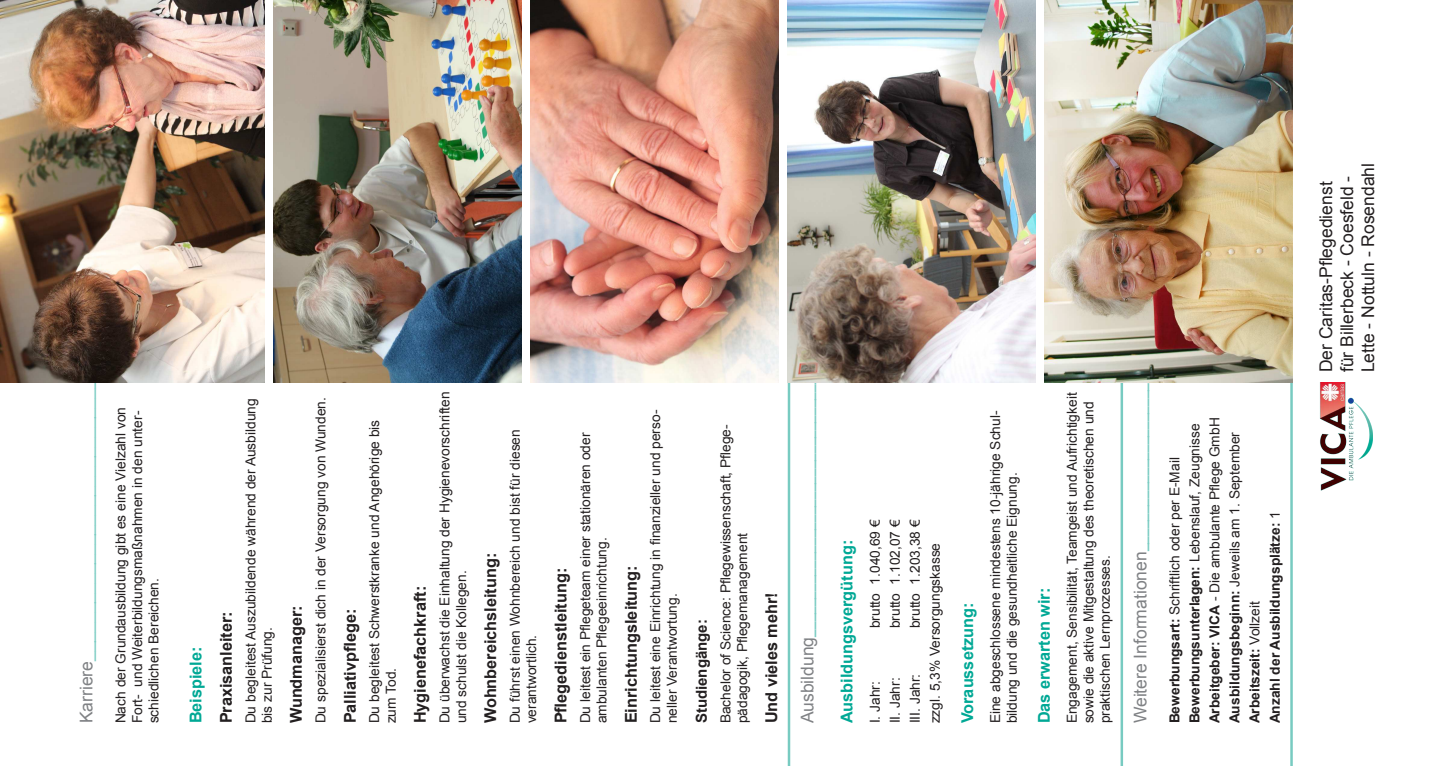
<style>
.page{position:relative;width:1439px;height:766px;background:#fff}
.page>*{position:absolute;margin:0;border:0;box-sizing:border-box;transform-origin:0 0}
.t1{font:17.5px/21px "Arial";color:#231f20}
.t2{font:17.5px "Arial";color:#78cbc1}
.t3{font:700 16.25px "Arial";color:#231f20}
.t4{font:700 16.25px "Arial";color:#00a895}
.t5{font:700 15px "Arial";color:#231f20}
.t6{font:13.75px/16.5px "Arial";color:#231f20}
.t7{font:700 13.75px/20px "Arial";color:#231f20}
.t8{font:700 13.75px "Arial";color:#78cbc1}
.s1{color:#808285}
.s2{font-weight:400;font-size:17.5px;color:#808285}
.s3{font-weight:400}
</style>
<div class="page">
<img style="left:1319px;top:383px;width:53px;height:107px">
<hr style="left:788px;top:368px;width:2px;height:397px;background:#78cbc1">
<hr style="left:1120px;top:368px;width:3px;height:397px;background:#78cbc1">
<img style="left:530px;top:0;width:248px;height:383px">
<img style="left:787px;top:0;width:248px;height:383px">
<img style="left:0;top:0;width:264px;height:383px">
<hr style="left:1290px;top:368px;width:2px;height:397px;background:#78cbc1">
<img style="left:1044px;top:0;width:248px;height:383px">
<img style="left:273px;top:0;width:248px;height:383px">
<p class="t2" style="left:80px;top:723px;width:346px;rotate:-90deg"><span class="s1">Karriere</span>_____________________________</p>
<p class="t6" style="left:113px;top:723px;width:318px;rotate:-90deg">Nach der Grundausbildung gibt es eine Vielzahl von<br>Fort- und Weiterbildungsmaßnahmen in den unter&shy;schiedlichen Bereichen.</p>
<p class="t4" style="left:185px;top:723px;width:78px;rotate:-90deg">Beispiele:</p>
<p class="t3" style="left:215px;top:723px;width:113px;rotate:-90deg">Praxisanleiter:</p>
<p class="t6" style="left:242px;top:723px;width:326px;rotate:-90deg">Du begleitest Auszubildende während der Ausbildung bis zur Prüfung.</p>
<p class="t3" style="left:285px;top:723px;width:119px;rotate:-90deg">Wundmanager:</p>
<p class="t6" style="left:313px;top:723px;width:328px;rotate:-90deg">Du spezialisierst dich in der Versorgung von Wunden.</p>
<p class="t3" style="left:339px;top:723px;width:116px;rotate:-90deg">Palliativpflege:</p>
<p class="t6" style="left:366px;top:723px;width:305px;rotate:-90deg">Du begleitest Schwerstkranke und Angehörige bis zum Tod.</p>
<p class="t3" style="left:409px;top:723px;width:139px;rotate:-90deg">Hygienefachkraft:</p>
<p class="t6" style="left:436px;top:723px;width:333px;rotate:-90deg">Du überwachst die Einhaltung der Hygienevorschriften und schulst die Kollegen.</p>
<p class="t3" style="left:480px;top:723px;width:172px;rotate:-90deg">Wohnbereichsleitung:</p>
<p class="t6" style="left:507px;top:723px;width:295px;rotate:-90deg">Du führst einen Wohnbereich und bist für diesen verant wortlich.</p>
<p class="t3" style="left:550px;top:723px;width:157px;rotate:-90deg">Pflegedienstleitung:</p>
<p class="t6" style="left:577px;top:723px;width:292px;rotate:-90deg">Du leitest ein Pflegeteam einer stationären oder ambulanten Pflegeeinrichtung.</p>
<p class="t3" style="left:620px;top:723px;width:159px;rotate:-90deg">Einrichtungsleitung:</p>
<p class="t6" style="left:647px;top:723px;width:315px;rotate:-90deg">Du leitest eine Einrichtung in finanzieller und perso - neller Verantwortung.</p>
<p class="t5" style="left:691px;top:723px;width:106px;rotate:-90deg">Studiengänge:</p>
<p class="t6" style="left:717px;top:723px;width:300px;rotate:-90deg">Bachelor of Science: Pflegewissenschaft, Pflege&shy;pädagogik, Pflegemanagement</p>
<p class="t3" style="left:760px;top:723px;width:132px;rotate:-90deg">Und vieles mehr!</p>
<p class="t8" style="left:803px;top:723px;width:348px;rotate:-90deg"><span class="s2">Ausbildung</span>__________________________________</p>
<p class="t4" style="left:836px;top:723px;width:185px;rotate:-90deg">Ausbildungsvergütung:</p>
<p class="t6" style="left:905px;top:723px;width:205px;line-height:20px;text-indent:95px;rotate:-90deg">brutto 1.203,38 € zzgl. 5,3% Versorgungskasse</p>
<p class="t6" style="left:887px;top:628px;width:110px;rotate:-90deg">brutto 1.102,07 €</p>
<p class="t6" style="left:867px;top:628px;width:110px;rotate:-90deg">brutto 1.040,69 €</p>
<p class="t6" style="left:907px;top:723px;width:51px;rotate:-90deg">III. Jahr:</p>
<p class="t6" style="left:887px;top:723px;width:47px;rotate:-90deg">II. Jahr:</p>
<p class="t6" style="left:867px;top:723px;width:44px;rotate:-90deg">I. Jahr:</p>
<p class="t4" style="left:956px;top:723px;width:122px;rotate:-90deg">Voraussetzung:</p>
<p class="t6" style="left:987px;top:723px;width:314px;rotate:-90deg">Eine abgeschlossene mindestens 10-jährige Schul&shy;bildung und die gesundheitliche Eignung.</p>
<p class="t4" style="left:1033px;top:723px;width:137px;rotate:-90deg">Das erwarten wir:</p>
<p class="t6" style="left:1064px;top:723px;width:332px;rotate:-90deg">Engagement, Sensibilität, Teamgeist und Aufrichtig keit sowie die aktive Mitgestaltung des theoretischen und praktischen Lernprozesses.</p>
<p class="t8" style="left:1136px;top:723px;width:349px;rotate:-90deg"><span class="s2">Weitere Informationen</span>_______________________</p>
<p class="t7" style="left:1165px;top:723px;width:307px;rotate:-90deg">Bewerbungsart: <span class="s3">Schriftlich oder per E-Mail </span>Bewerbungsunterlagen: <span class="s3">Lebenslauf, Zeugnisse </span>Arbeitgeber: VICA <span class="s3">- Die ambulante Pflege GmbH </span>Ausbildungsbeginn: <span class="s3">Jeweils am 1. September </span>Arbeitszeit: <span class="s3">Vollzeit<br></span>Anzahl der Ausbildungsplätze: <span class="s3">1</span></p>
<p class="t1" style="left:1315px;top:372px;width:211px;rotate:-90deg">Der Caritas-Pflegedienst für Billerbeck - Coesfeld -<br>Lette - Nottuln - Rosendahl</p>
</div>
